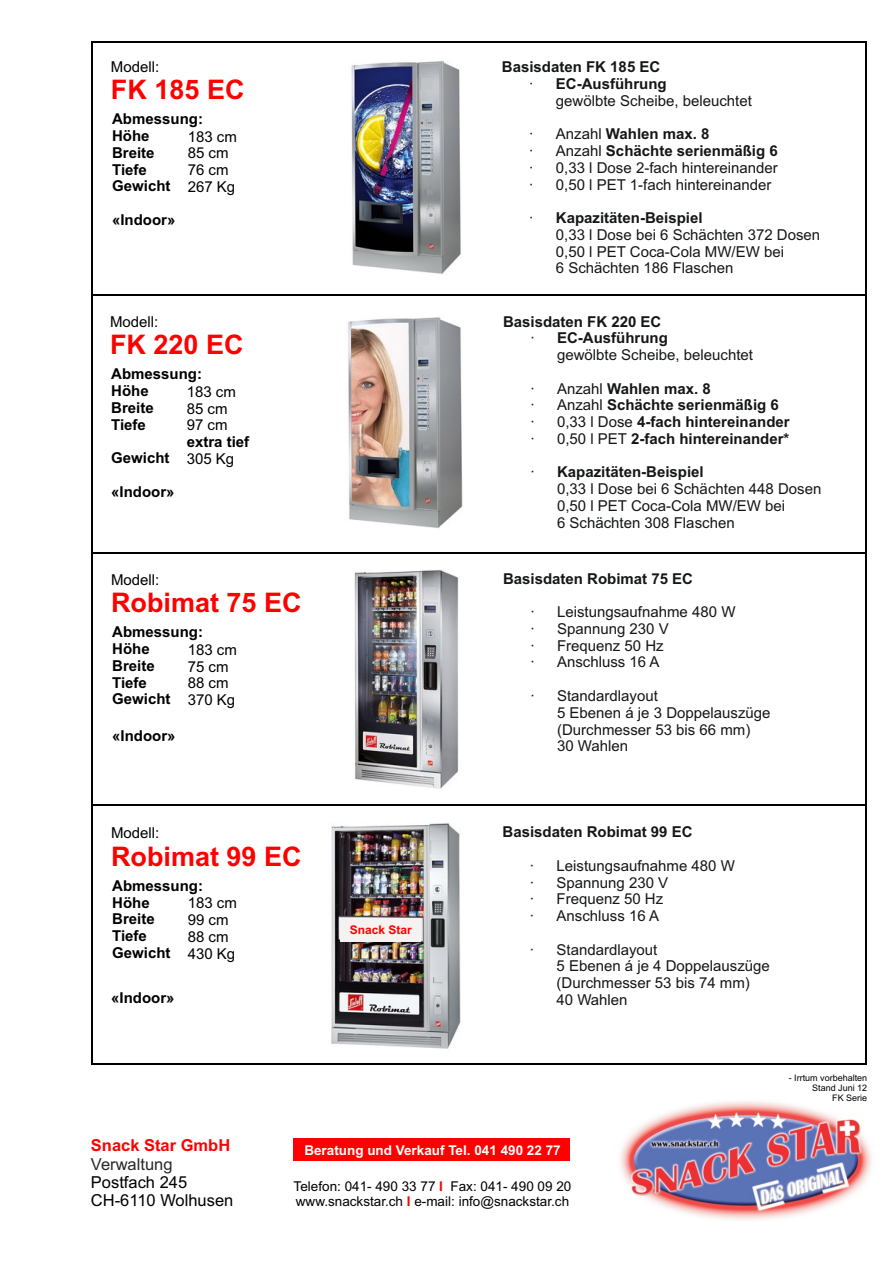
<style>
.page{position:relative;width:893px;height:1263px;background:#fff}
.page>*{position:absolute;margin:0;border:0;box-sizing:border-box;transform-origin:0 0}
.t1{font:700 27px "Arial";color:#f00}
.t2{font:16.5px/18.5px "Arial";color:#000}
.t3{font:700 16.5px "Arial";color:#f00}
.t4{font:16.5px "Arial";color:#282827}
.t5{font:15px/16.8px "Arial";color:#151616}
.t6{font:700 15px/16.8px "Arial";color:#151616}
.t7{font:700 15px/16.8px "Arial";color:#000}
.t8{font:15px/16.8px "Arial";color:#000}
.t9{font:13.5px/15.1px "Arial";color:#000}
.t10{font:700 13.5px "Arial";color:#fff}
.t11{font:700 13.5px "Arial";color:#f00}
.t12{font:700 12px "Arial";color:#f00}
.t13{font:9px/10.1px "Arial";color:#000;text-align:right}
.s1{font-weight:400}
.s2{font-weight:700}
</style>
<div class="page">
<img style="left:620px;top:1101px;width:252px;height:119px">
<hr style="left:91px;top:294px;width:775px;height:1px;background:#000">
<hr style="left:91px;top:552px;width:775px;height:1px;background:#000">
<hr style="left:91px;top:42px;width:2px;height:1021px;background:#000">
<hr style="left:91px;top:41px;width:775px;height:2px;background:#000">
<hr style="left:91px;top:805px;width:775px;height:1px;background:#000">
<hr style="left:91px;top:1063px;width:775px;height:2px;background:#000">
<hr style="left:865px;top:41px;width:2px;height:1024px;background:#000">
<div style="left:293px;top:1138px;width:277px;height:23px;background:#f00"></div>
<img style="left:351px;top:61px;width:110px;height:213px">
<img style="left:348px;top:317px;width:115px;height:211px">
<img style="left:354px;top:570px;width:105px;height:219px">
<img style="left:331px;top:823px;width:129px;height:226px">
<div style="left:340px;top:918px;width:81px;height:23px;background:#f7f2f2"></div>
<p class="t8" style="left:111px;top:59px;width:50px">Modell:</p>
<h1 class="t1" style="left:111px;top:79px;width:135px">FK 185 EC</h1>
<p class="t7" style="left:112px;top:112px;width:92px">Abmessung:<br>Höhe<br>Breite<br>Tiefe<br>Gewicht</p>
<p class="t7" style="left:112px;top:212px;width:65px">«Indoor»</p>
<p class="t8" style="left:188px;top:129px;width:51px">183 cm<br>85 cm<br>76 cm<br>267 Kg</p>
<p class="t8" style="left:110px;top:314px;width:50px">Modell:</p>
<h1 class="t1" style="left:110px;top:335px;width:135px">FK 220 EC</h1>
<p class="t7" style="left:111px;top:367px;width:92px">Abmessung:<br>Höhe<br>Breite<br>Tiefe</p>
<p class="t7" style="left:111px;top:451px;width:60px">Gewicht</p>
<p class="t7" style="left:111px;top:484px;width:65px">«Indoor»</p>
<p class="t8" style="left:187px;top:385px;width:51px">183 cm<br>85 cm<br>97 cm</p>
<p class="t7" style="left:187px;top:435px;width:64px">extra tief</p>
<p class="t8" style="left:187px;top:452px;width:49px">305 Kg</p>
<p class="t8" style="left:111px;top:572px;width:50px">Modell:</p>
<h1 class="t1" style="left:111px;top:593px;width:192px">Robimat 75 EC</h1>
<p class="t7" style="left:112px;top:625px;width:92px">Abmessung:<br>Höhe<br>Breite<br>Tiefe<br>Gewicht</p>
<p class="t8" style="left:188px;top:642px;width:51px">183 cm<br>75 cm<br>88 cm<br>370 Kg</p>
<p class="t7" style="left:112px;top:729px;width:65px">«Indoor»</p>
<p class="t8" style="left:111px;top:826px;width:50px">Modell:</p>
<h1 class="t1" style="left:111px;top:846px;width:192px">Robimat 99 EC</h1>
<p class="t7" style="left:112px;top:878px;width:92px">Abmessung:<br>Höhe<br>Breite<br>Tiefe<br>Gewicht</p>
<p class="t8" style="left:188px;top:896px;width:51px">183 cm<br>99 cm<br>88 cm<br>430 Kg</p>
<p class="t7" style="left:111px;top:991px;width:65px">«Indoor»</p>
<p class="t12" style="left:350px;top:925px;width:64px">Snack Star</p>
<p class="t6" style="left:502px;top:60px;width:160px">Basisdaten FK 185 EC</p>
<p class="t6" style="left:529px;top:77px;width:139px"><span class="s1">·</span> EC-Ausführung</p>
<p class="t5" style="left:556px;top:93px;width:197px">gewölbte Scheibe, beleuchtet</p>
<p class="t5" style="left:529px;top:127px;width:250px">· Anzahl <span class="s2">Wahlen max. 8<br></span>· Anzahl <span class="s2">Schächte serienmäßig 6 </span>· 0,33 l Dose 2-fach hintereinander · 0,50 l PET 1-fach hintereinander</p>
<p class="t5" style="left:556px;top:211px;width:266px;text-indent:-27px">· <span class="s2">Kapazitäten-Beispiel<br></span>0,33 l Dose bei 6 Schächten 372 Dosen<br>0,50 l PET Coca-Cola MW/EW bei<br>6 Schächten 186 Flaschen</p>
<p class="t6" style="left:503px;top:314px;width:160px">Basisdaten FK 220 EC</p>
<p class="t6" style="left:530px;top:331px;width:139px"><span class="s1">·</span> EC-Ausführung</p>
<p class="t5" style="left:557px;top:348px;width:197px">gewölbte Scheibe, beleuchtet</p>
<p class="t6" style="left:530px;top:381px;width:261px"><span class="s1">· Anzahl</span> Wahlen max. 8<br><span class="s1">· Anzahl</span> Schächte serienmäßig 6<br><span class="s1">· 0,33 l Dose</span> 4-fach hintereinander <span class="s1">· 0,50 l PET</span> 2-fach hintereinander*</p>
<p class="t5" style="left:557px;top:465px;width:266px;text-indent:-27px">· <span class="s2">Kapazitäten-Beispiel<br></span>0,33 l Dose bei 6 Schächten 448 Dosen<br>0,50 l PET Coca-Cola MW/EW bei<br>6 Schächten 308 Flaschen</p>
<p class="t6" style="left:503px;top:571px;width:192px">Basisdaten Robimat 75 EC</p>
<p class="t5" style="left:530px;top:605px;width:207px">· Leistungsaufnahme 480 W · Spannung 230 V<br>· Frequenz 50 Hz<br>· Anschluss 16 A</p>
<p class="t5" style="left:557px;top:689px;width:215px;text-indent:-27px">· Standardlayout<br>5 Ebenen á je 3 Doppelauszüge (Durchmesser 53 bis 66 mm)<br>30 Wahlen</p>
<p class="t6" style="left:502px;top:825px;width:192px">Basisdaten Robimat 99 EC</p>
<p class="t5" style="left:529px;top:859px;width:207px">· Leistungsaufnahme 480 W · Spannung 230 V<br>· Frequenz 50 Hz<br>· Anschluss 16 A</p>
<p class="t5" style="left:556px;top:942px;width:215px;text-indent:-27px">· Standardlayout<br>5 Ebenen á je 4 Doppelauszüge (Durchmesser 53 bis 74 mm)<br>40 Wahlen</p>
<p class="t13" style="left:789px;top:1074px;width:80px">- Irrtum vorbehalten<br>Stand Juni 12<br>FK Serie</p>
<p class="t3" style="left:91px;top:1139px;width:141px">Snack Star GmbH</p>
<p class="t4" style="left:91px;top:1157px;width:83px">Verwaltung</p>
<p class="t2" style="left:91px;top:1174px;width:144px">Postfach 245<br>CH-6110 Wolhusen</p>
<p class="t9" style="left:294px;top:1180px;width:279px">Telefon: 041- 490 33 77 Fax: 041- 490 09 20 www.snackstar.ch e-mail: info@snackstar.ch</p>
<p class="t10" style="left:304px;top:1145px;width:258px">Beratung und Verkauf Tel. 041 490 22 77</p>
<p class="t11" style="left:439px;top:1181px;width:5px">I</p>
<p class="t11" style="left:407px;top:1196px;width:5px">I</p>
</div>
